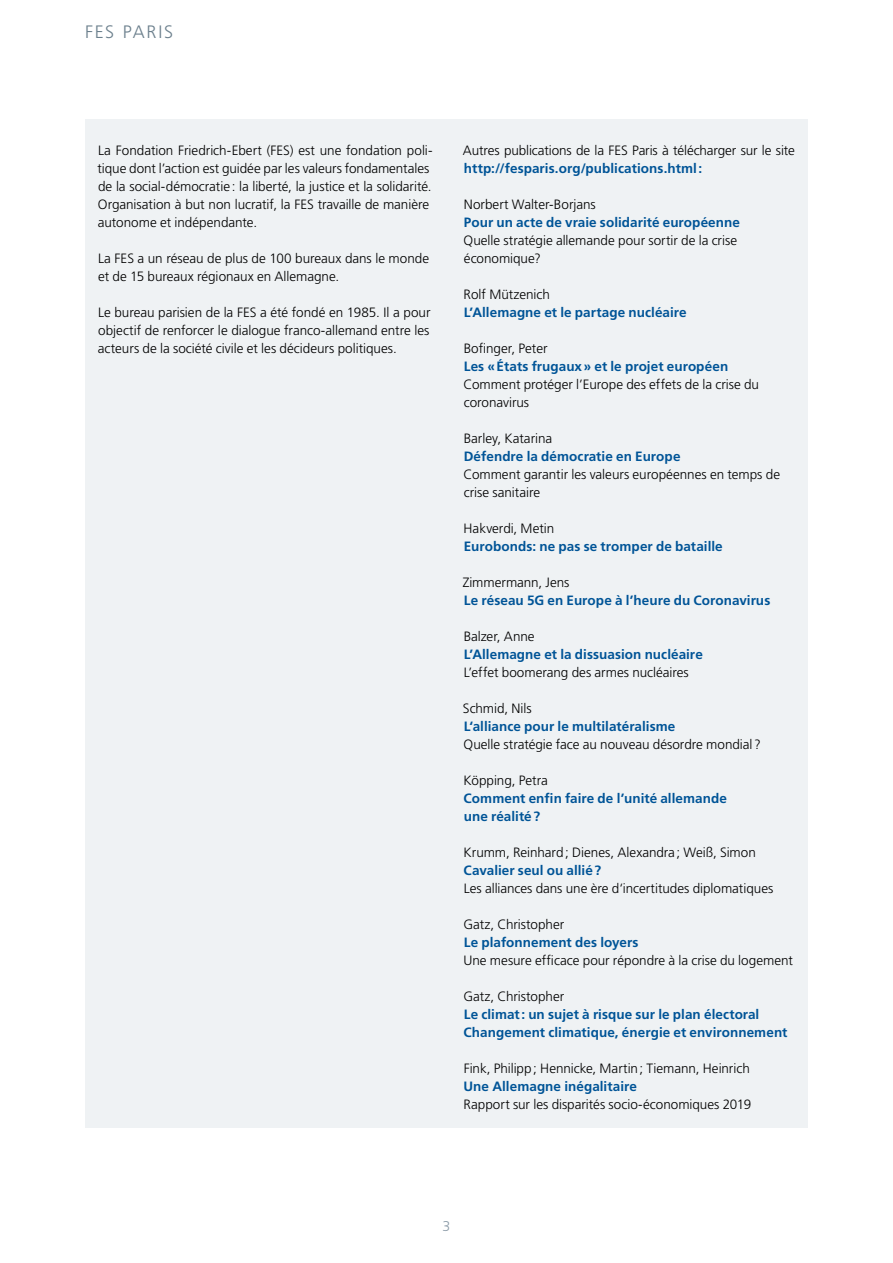
<style>
.page{position:relative;width:893px;height:1263px;background:#fff}
.page>*{position:absolute;margin:0;border:0;box-sizing:border-box;transform-origin:0 0}
.t1{font:300 18px "Frutiger LT Pro";letter-spacing:.09em;color:#6c808d}
.t2{font:300 14.1px "Frutiger LT Pro";color:#8898a5}
.t3{font:300 13.5px/18px "Frutiger LT Pro";letter-spacing:-.005em;color:#000}
.t4{font:700 13.5px/18px "Frutiger LT Pro";letter-spacing:.005em;color:#005497}
</style>
<div class="page">
<div style="left:85px;top:119px;width:723px;height:1008px;background:#eff2f4"></div>
<h1 class="t1" style="left:85px;top:22px;width:89px">FES PARIS</h1>
<p class="t3" style="left:97px;top:141px;width:337px">La Fondation Friedrich-Ebert (FES) est une fondation poli&shy;tique dont l’action est guidée par les valeurs fondamentales de la social-démocratie: la liberté, la justice et la solidarité.<br>Organisation à but non lucratif, la FES travaille de manière autonome et indépendante.</p>
<p class="t3" style="left:98px;top:249px;width:333px">La FES a un réseau de plus de 100 bureaux dans le monde et de 15 bureaux régionaux en Allemagne.</p>
<p class="t3" style="left:98px;top:303px;width:334px;text-align:justify">Le bureau parisien de la FES a été fondé en 1985. Il a pour objectif de renforcer le dialogue franco-allemand entre les acteurs de la société civile et les décideurs politiques.</p>
<p class="t3" style="left:463px;top:141px;width:333px">Autres publications de la FES Paris à télécharger sur le site</p>
<p class="t4" style="left:464px;top:159px;width:240px">http://fesparis.org/publications.html:</p>
<p class="t3" style="left:464px;top:195px;width:133px">Norbert Walter-Borjans</p>
<p class="t4" style="left:464px;top:213px;width:278px">Pour un acte de vraie solidarité européenne</p>
<p class="t3" style="left:464px;top:231px;width:275px">Quelle stratégie allemande pour sortir de la crise économique?</p>
<p class="t3" style="left:464px;top:285px;width:88px">Rolf Mützenich</p>
<p class="t4" style="left:464px;top:303px;width:224px">L’Allemagne et le partage nucléaire</p>
<p class="t3" style="left:464px;top:339px;width:85px">Bofinger, Peter</p>
<p class="t4" style="left:464px;top:357px;width:266px">Les «États frugaux» et le projet européen</p>
<p class="t3" style="left:463px;top:375px;width:297px">Comment protéger l’Europe des effets de la crise du coronavirus</p>
<p class="t3" style="left:464px;top:429px;width:90px">Barley, Katarina</p>
<p class="t4" style="left:464px;top:447px;width:218px">Défendre la démocratie en Europe</p>
<p class="t3" style="left:463px;top:465px;width:318px">Comment garantir les valeurs européennes en temps de crise sanitaire</p>
<p class="t3" style="left:464px;top:519px;width:92px">Hakverdi, Metin</p>
<p class="t4" style="left:464px;top:537px;width:261px">Eurobonds: ne pas se tromper de bataille</p>
<p class="t3" style="left:463px;top:573px;width:108px">Zimmermann, Jens</p>
<p class="t4" style="left:464px;top:591px;width:308px">Le réseau 5G en Europe à l’heure du Coronavirus</p>
<p class="t3" style="left:464px;top:627px;width:72px">Balzer, Anne</p>
<p class="t4" style="left:464px;top:645px;width:241px">L’Allemagne et la dissuasion nucléaire</p>
<p class="t3" style="left:464px;top:663px;width:227px">L’effet boomerang des armes nucléaires</p>
<p class="t3" style="left:463px;top:699px;width:70px">Schmid, Nils</p>
<p class="t4" style="left:464px;top:717px;width:213px">L‘alliance pour le multilatéralisme</p>
<p class="t3" style="left:464px;top:735px;width:299px">Quelle stratégie face au nouveau désordre mondial?</p>
<p class="t3" style="left:463px;top:771px;width:86px">Köpping, Petra</p>
<p class="t4" style="left:464px;top:789px;width:265px">Comment enfin faire de l’unité allemande une réalité?</p>
<p class="t3" style="left:463px;top:843px;width:294px">Krumm, Reinhard; Dienes, Alexandra; Weiß, Simon</p>
<p class="t4" style="left:464px;top:861px;width:139px">Cavalier seul ou allié?</p>
<p class="t3" style="left:464px;top:879px;width:311px">Les alliances dans une ère d‘incertitudes diplomatiques</p>
<p class="t3" style="left:463px;top:915px;width:102px">Gatz, Christopher</p>
<p class="t4" style="left:464px;top:933px;width:176px">Le plafonnement des loyers</p>
<p class="t3" style="left:463px;top:951px;width:331px">Une mesure efficace pour répondre à la crise du logement</p>
<p class="t3" style="left:463px;top:987px;width:102px">Gatz, Christopher</p>
<p class="t4" style="left:464px;top:1005px;width:325px">Le climat: un sujet à risque sur le plan électoral<br>Changement climatique, énergie et environnement</p>
<p class="t3" style="left:464px;top:1059px;width:288px">Fink, Philipp; Hennicke, Martin; Tiemann, Heinrich</p>
<p class="t4" style="left:463px;top:1077px;width:175px">Une Allemagne inégalitaire</p>
<p class="t3" style="left:464px;top:1095px;width:289px">Rapport sur les disparités socio-économiques 2019</p>
<p class="t2" style="left:443px;top:1218px;width:9px">3</p>
</div>
